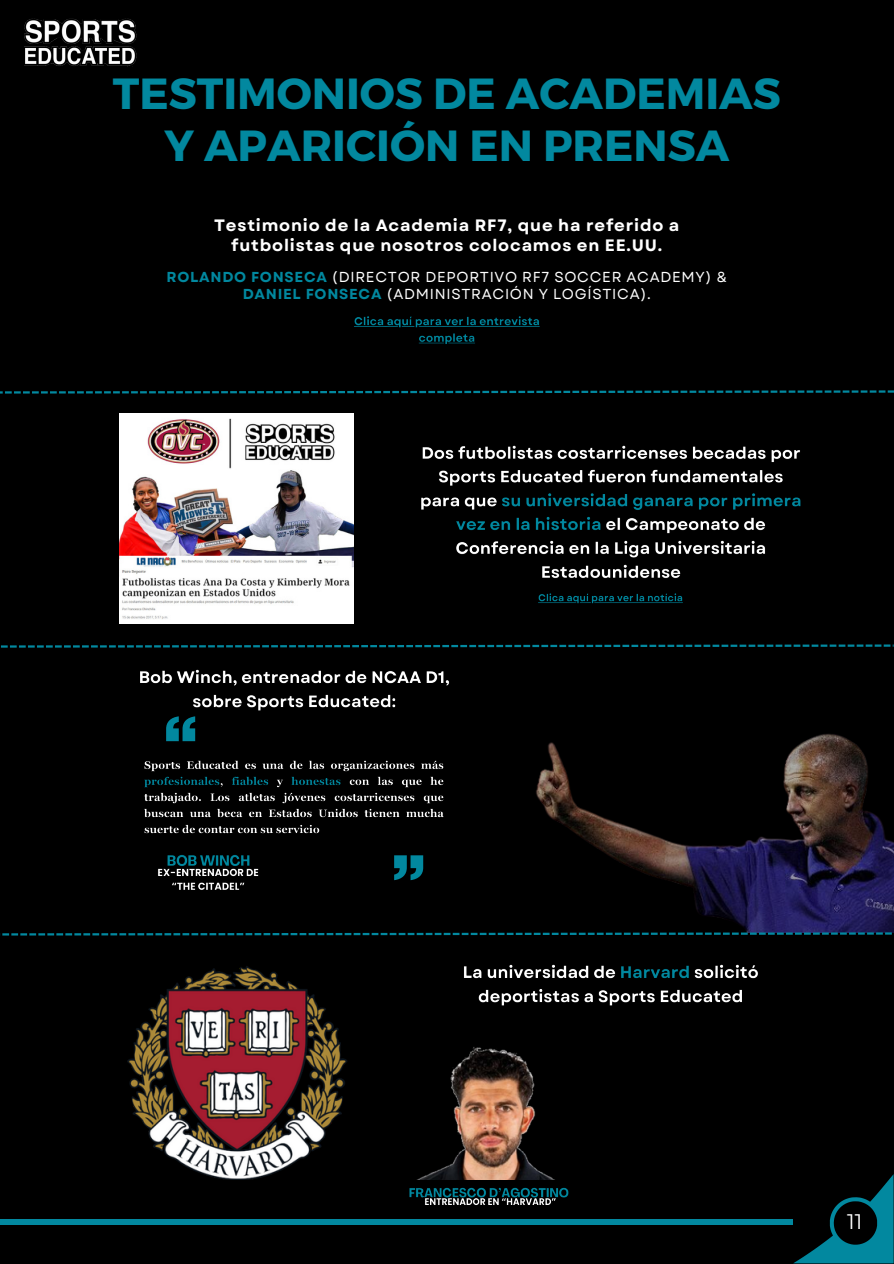
<style>
.page{position:relative;width:894px;height:1264px;background:#fff}
.page>*{position:absolute;margin:0;border:0;box-sizing:border-box;transform-origin:0 0}
.t1{font:700 43.5px/51.8px "Montserrat";color:#02889f;text-align:center}
.t2{font:21px "Montserrat";color:#fff}
.t3{font:700 16.5px/19.2px "Garet";letter-spacing:.05em;color:#fff;text-align:center}
.t4{font:14.4px/17.1px "Garet";letter-spacing:.05em;color:#fff;text-align:center}
.s1{font-weight:700;color:#02889f}
</style>
<div class="page">
<div style="left:0;top:0;width:893px;height:1263px;background:#000"></div>
<svg style="left:795px;top:1175px;width:98px;height:87px"></svg>
<div style="left:0;top:1218px;width:793px;height:6px;background:#02889f"></div>
<img style="left:354px;top:316px;width:186px;height:28px">
<img style="left:119px;top:414px;width:234px;height:209px">
<img style="left:421px;top:445px;width:380px;height:134px">
<img style="left:538px;top:593px;width:145px;height:11px">
<img style="left:536px;top:734px;width:357px;height:198px">
<svg style="left:0;top:932px;width:893px;height:3px"></svg>
<svg style="left:166px;top:719px;width:29px;height:22px"></svg>
<svg style="left:394px;top:855px;width:29px;height:25px"></svg>
<img style="left:167px;top:855px;width:83px;height:8px">
<img style="left:158px;top:863px;width:101px;height:27px">
<img style="left:144px;top:760px;width:300px;height:74px">
<img style="left:140px;top:669px;width:310px;height:50px">
<svg style="left:1px;top:644px;width:892px;height:3px"></svg>
<svg style="left:0;top:390px;width:893px;height:3px"></svg>
<img style="left:572px;top:964px;width:186px;height:42px">
<img style="left:127px;top:964px;width:445px;height:215px">
<img style="left:409px;top:1187px;width:160px;height:11px">
<img style="left:419px;top:1193px;width:142px;height:12px">
<img style="left:24px;top:18px;width:113px;height:49px">
<h1 class="t1" style="left:113px;top:66px;width:669px">TESTIMONIOS DE ACADEMIAS<br>Y APARICIÓN EN PRENSA</h1>
<p class="t3" style="left:214px;top:216px;width:466px">Testimonio de la Academia RF7, que ha referido a futbolistas que nosotros colocamos en EE.UU.</p>
<p class="t4" style="left:166px;top:269px;width:561px"><span class="s1">ROLANDO FONSECA</span> (DIRECTOR DEPORTIVO RF7 SOCCER ACADEMY) &amp;<br><span class="s1">DANIEL FONSECA</span> (ADMINISTRACIÓN Y LOGÍSTICA).</p>
<h2 class="t2" style="left:846px;top:1208px;width:17px">11</h2>
</div>
